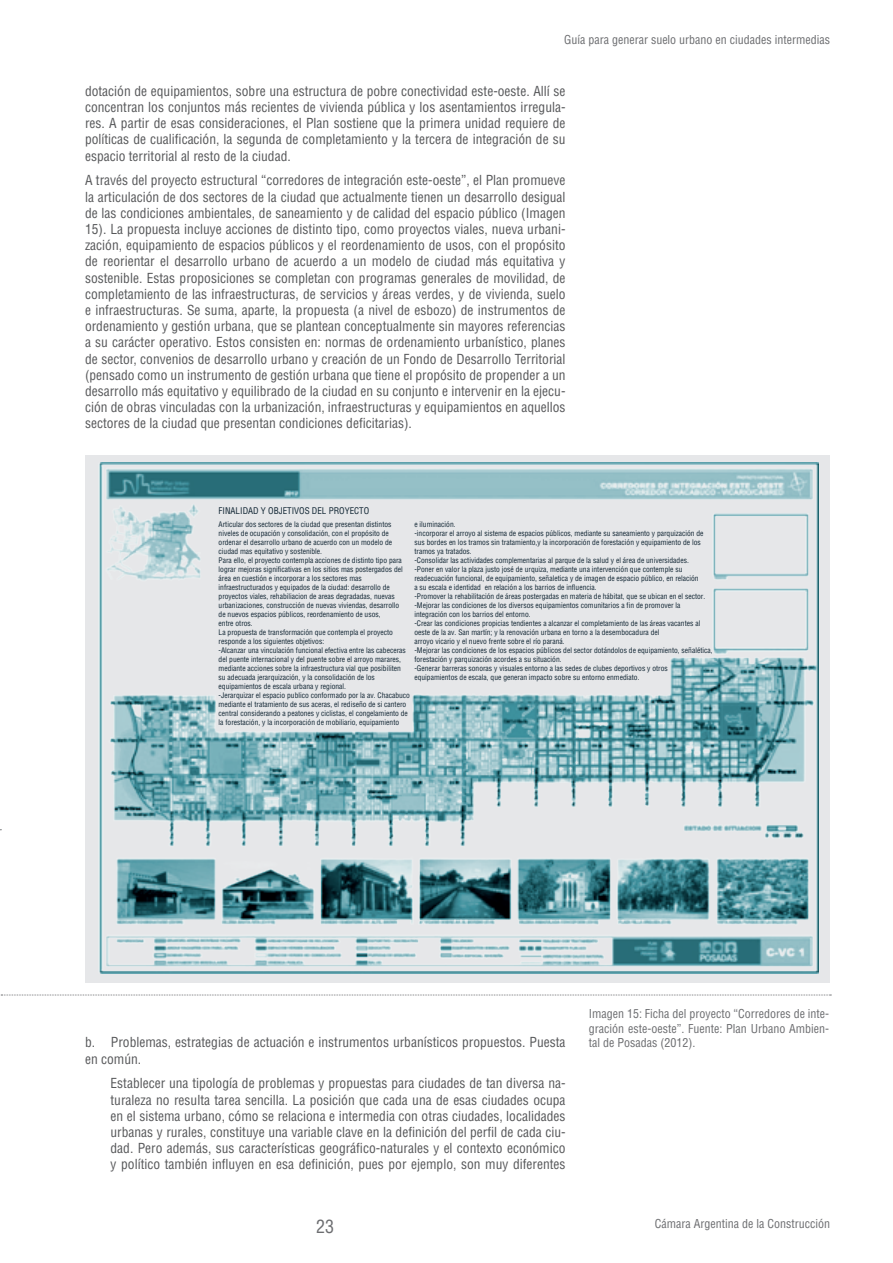
<style>
.page{position:relative;width:893px;height:1263px;background:#fff}
.page>*{position:absolute;margin:0;border:0;box-sizing:border-box;transform-origin:0 0}
.t1{font:condensed 18px "Helvetica";color:#6c6d70}
.t2{font:condensed 13.5px/16.2px "Helvetica";color:#57585a;text-align:justify}
.t3{font:condensed 12px/14.4px "Helvetica";color:#6c6d70;text-align:justify}
.t4{font:condensed 9px "Helvetica";color:#0f2432}
.t5{font:condensed 7.5px/9px "Helvetica";color:#0f2432}
</style>
<div class="page">
<svg style="left:1px;top:995px;width:830px;height:1px"></svg>
<div style="left:85px;top:455px;width:744px;height:527px;background:#e6e7e9"></div>
<img style="left:99px;top:463px;width:720px;height:510px">
<div style="left:204px;top:501px;width:504px;height:151px;background:#e6e7e9"></div>
<h3 class="t3" style="left:564px;top:32px;width:268px">Guía para generar suelo urbano en ciudades intermedias</h3>
<p class="t2" style="left:85px;top:83px;width:482px">dotación de equipamientos, sobre una estructura de pobre conectividad este-oeste. Allí se concentran los conjuntos más recientes de vivienda pública y los asentamientos irregula&shy;res. A partir de esas consideraciones, el Plan sostiene que la primera unidad requiere de políticas de cualificación, la segunda de completamiento y la tercera de integración de su espacio territorial al resto de la ciudad.</p>
<p class="t2" style="left:85px;top:172px;width:482px">A través del proyecto estructural “corredores de integración este-oeste”, el Plan promueve la articulación de dos sectores de la ciudad que actualmente tienen un desarrollo desigual de las condiciones ambientales, de saneamiento y de calidad del espacio público (Imagen 15). La propuesta incluye acciones de distinto tipo, como proyectos viales, nueva urbani&shy;zación, equipamiento de espacios públicos y el reordenamiento de usos, con el propósito de reorientar el desarrollo urbano de acuerdo a un modelo de ciudad más equitativa y sostenible. Estas proposiciones se completan con programas generales de movilidad, de completamiento de las infraestructuras, de servicios y áreas verdes, y de vivienda, suelo e infraestructuras. Se suma, aparte, la propuesta (a nivel de esbozo) de instrumentos de ordenamiento y gestión urbana, que se plantean conceptualmente sin mayores referencias a su carácter operativo. Estos consisten en: normas de ordenamiento urbanístico, planes de sector, convenios de desarrollo urbano y creación de un Fondo de Desarrollo Territorial (pensado como un instrumento de gestión urbana que tiene el propósito de propender a un desarrollo más equitativo y equilibrado de la ciudad en su conjunto e intervenir en la ejecu&shy;ción de obras vinculadas con la urbanización, infraestructuras y equipamientos en aquellos sectores de la ciudad que presentan condiciones deficitarias).</p>
<p class="t4" style="left:219px;top:505px;width:152px">FINALIDAD Y OBJETIVOS DEL PROYECTO</p>
<p class="t5" style="left:219px;top:520px;width:193px">Articular dos sectores de la ciudad que presentan distintos niveles de ocupación y consolidación, con el propósito de ordenar el desarrollo urbano de acuerdo con un modelo de ciudad mas equitativo y sostenible.<br>Para ello, el proyecto contempla acciones de distinto tipo para lograr mejoras significativas en los sitios mas postergados del área en cuestión e incorporar a los sectores mas infraestructurados y equipados de la ciudad: desarrollo de proyectos viales, rehabiliacion de areas degradadas, nuevas urbanizaciones, construcción de nuevas viviendas, desarrollo<br>de nuevos espacios públicos, reordenamiento de usos,<br>entre otros.<br>La propuesta de transformación que contempla el proyecto responde a los siguientes objetivos:<br>-Alcanzar una vinculación funcional efectiva entre las cabeceras del puente internacional y del puente sobre el arroyo marares, mediante acciones sobre la infraestructura vial que posibiliten<br>su adecuada jerarquización, y la consolidación de los equipamientos de escala urbana y regional.<br>-Jerarquizar el espacio publico conformado por la av. Chacabuco mediante el tratamiento de sus aceras, el rediseño de si cantero central considerando a peatones y ciclistas, el congelamiento de la forestación, y la incorporación de mobiliario, equipamiento</p>
<p class="t5" style="left:414px;top:520px;width:300px">e iluminación.<br>-incorporar el arroyo al sistema de espacios públicos, mediante su saneamiento y parquización de sus bordes en los tramos sin tratamiento,y la incorporación de forestación y equipamiento de los tramos ya tratados.<br>-Consolidar las actividades complementarias al parque de la salud y el área de universidades.<br>-Poner en valor la plaza justo josé de urquiza, mediante una intervención que contemple su readecuación funcional, de equipamiento, señaletica y de imagen de espacio público, en relación<br>a su escala e identidad en relación a los barrios de influencia.<br>-Promover la rehabilitación de áreas postergadas en materia de hábitat, que se ubican en el sector. -Mejorar las condiciones de los diversos equipamientos comunitarios a fin de promover la integración con los barrios del entorno.<br>-Crear las condiciones propicias tendientes a alcanzar el completamiento de las áreas vacantes al oeste de la av. San martín; y la renovación urbana en torno a la desembocadura del<br>arroyo vicario y el nuevo frente sobre el río paraná.<br>-Mejorar las condiciones de los espacios públicos del sector dotándolos de equipamiento, señalética, forestación y parquización acordes a su situación.<br>-Generar barreras sonoras y visuales entorno a las sedes de clubes deportivos y otros equipamientos de escala, que generan impacto sobre su entorno enmediato.</p>
<h2 class="t2" style="left:85px;top:1034px;width:482px">b. Problemas, estrategias de actuación e instrumentos urbanísticos propuestos. Puesta en común.</h2>
<p class="t2" style="left:111px;top:1075px;width:457px">Establecer una tipología de problemas y propuestas para ciudades de tan diversa na&shy;turaleza no resulta tarea sencilla. La posición que cada una de esas ciudades ocupa en el sistema urbano, cómo se relaciona e intermedia con otras ciudades, localidades urbanas y rurales, constituye una variable clave en la definición del perfil de cada ciu&shy;dad. Pero además, sus características geográfico-naturales y el contexto económico y político también influyen en esa definición, pues por ejemplo, son muy diferentes</p>
<h1 class="t1" style="left:316px;top:1215px;width:19px">23</h1>
<h3 class="t3" style="left:589px;top:1006px;width:242px">Imagen 15: Ficha del proyecto “Corredores de inte&shy;gración este-oeste”. Fuente: Plan Urbano Ambien&shy;tal de Posadas (2012).</h3>
<h3 class="t3" style="left:655px;top:1216px;width:177px">Cámara Argentina de la Construcción</h3>
</div>
